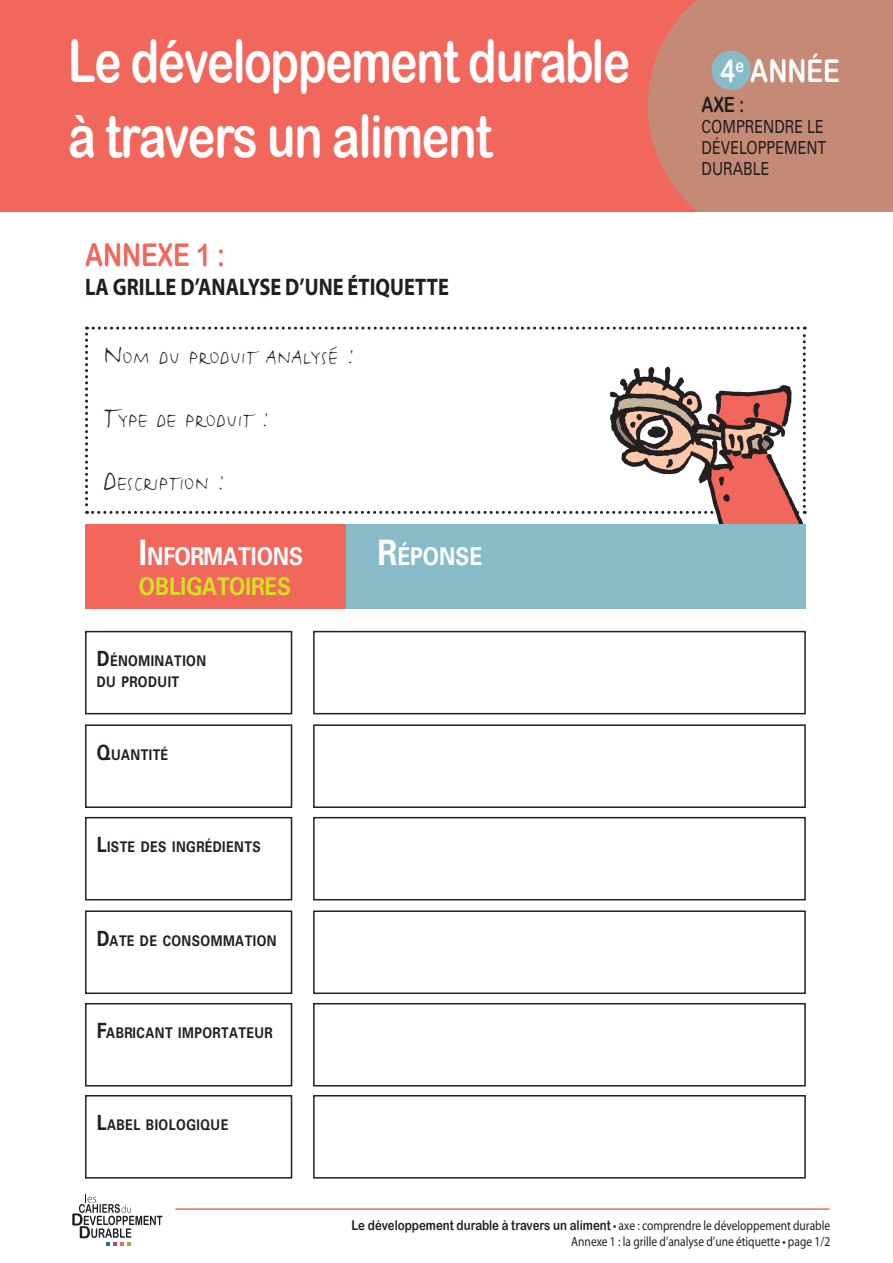
<style>
.page{position:relative;width:893px;height:1263px;background:#fff}
.page>*{position:absolute;margin:0;border:0;box-sizing:border-box;transform-origin:0 0}
.t1{font:58.5px/75px "Arial Rounded MT Bold";letter-spacing:-.025em;color:#fff;scale:.78 1}
.t2{font:31.35px "Arial Rounded MT Bold";color:#f2675c;scale:.8 1}
.t3{font:31.35px "Arial Rounded MT Bold";color:#fff;scale:.8 1}
.t4{font:25.2px "FF Justlefthand Caps";letter-spacing:.035em;color:#231f20;scale:.85 1}
.t5{font:700 24.6px/30px "Univers LT Std";color:#d6df21;scale:.85 1}
.t6{font:700 24.6px "Univers LT Std";color:#fff;scale:.85 1}
.t7{font:700 24px "Myriad Pro";color:#231f20;scale:.85 1}
.t8{font:21px "Arial Rounded MT Bold";color:#231f20;scale:.8 1}
.t9{font:18px/21px "Univers LT Std";color:#231f20;scale:.8 1}
.t10{font:700 14.7px/21px "Univers LT Std";letter-spacing:.035em;color:#231f20;scale:.85 1}
.t11{font:13.5px "Arial Rounded MT Bold";color:#231f20;scale:.85 1}
.t12{font:13.5px "Myriad Pro";color:#231f20;scale:.85 1}
.s1{font-size:36px}
.s2{font-size:35.1px;color:#fff}
.s3{color:#fff}
.s4{font-size:35.1px}
.s5{font-size:21px}
.s6{font-family:"Myriad Pro"}
</style>
<div class="page">
<div style="left:0;top:0;width:880px;height:213px;background:#f2675c"></div>
<svg style="left:648px;top:0;width:245px;height:213px;background:#ca8773"></svg>
<div style="left:692px;top:35px;width:175px;height:175px;background:#c58a75;border-radius:50%"></div>
<div style="left:711px;top:51px;width:40px;height:39px;background:#88bbc8;border-radius:50%"></div>
<hr style="left:175px;top:1208px;width:654px;height:2px;background:#f2675c">
<svg style="left:72px;top:1194px;width:91px;height:52px"></svg>
<div style="left:85px;top:631px;width:207px;height:83px;border:2px solid #231f20"></div>
<div style="left:85px;top:724px;width:207px;height:84px;border:2px solid #231f20"></div>
<div style="left:85px;top:817px;width:207px;height:83px;border:2px solid #231f20"></div>
<div style="left:85px;top:910px;width:207px;height:84px;border:2px solid #231f20"></div>
<div style="left:85px;top:1003px;width:207px;height:83px;border:2px solid #231f20"></div>
<div style="left:313px;top:631px;width:493px;height:83px;border:2px solid #231f20"></div>
<div style="left:313px;top:724px;width:493px;height:84px;border:2px solid #231f20"></div>
<div style="left:313px;top:817px;width:493px;height:83px;border:2px solid #231f20"></div>
<div style="left:313px;top:910px;width:493px;height:84px;border:2px solid #231f20"></div>
<div style="left:313px;top:1003px;width:493px;height:83px;border:2px solid #231f20"></div>
<svg style="left:85px;top:327px;width:721px;height:197px"></svg>
<div style="left:85px;top:524px;width:721px;height:85px;background:#88bbc8"></div>
<div style="left:85px;top:524px;width:260px;height:85px;background:#f2675c"></div>
<div style="left:85px;top:1095px;width:207px;height:83px;border:2px solid #231f20"></div>
<div style="left:313px;top:1095px;width:493px;height:83px;border:2px solid #231f20"></div>
<h1 class="t1" style="left:68px;top:23px;width:722px">Le développement durable à travers un aliment</h1>
<h2 class="t2" style="left:85px;top:237px;width:45px">ANNEXE</h2>
<h2 class="t2" style="left:196px;top:237px;width:38px">1 :</h2>
<h3 class="t7" style="left:85px;top:271px;width:430px">LA GRILLE D’ANALYSE D’UNE ÉTIQUETTE</h3>
<h3 class="t4" style="left:103px;top:341px;width:297px"><span class="s1">N</span>om du produit analysé <span class="s1">:</span></h3>
<h3 class="t4" style="left:103px;top:404px;width:197px"><span class="s1">T</span>ype de produit <span class="s1">:</span></h3>
<h3 class="t4" style="left:103px;top:467px;width:144px"><span class="s1">D</span>escription <span class="s1">:</span></h3>
<h3 class="t5" style="left:139px;top:542px;width:195px"><span class="s2">I</span> <span class="s3">NFORMATIONS<br></span>OBLIGATOIRES</h3>
<h3 class="t6" style="left:378px;top:542px;width:124px"><span class="s4">R</span>ÉPONSE</h3>
<p class="t10" style="left:97px;top:650px;width:130px"><span class="s5">D</span>ÉNOMINATION<br>DU PRODUIT</p>
<p class="t10" style="left:97px;top:744px;width:86px"><span class="s5">Q</span>UANTITÉ</p>
<p class="t10" style="left:97px;top:836px;width:195px"><span class="s5">L</span>ISTE DES INGRÉDIENTS</p>
<p class="t10" style="left:97px;top:930px;width:213px"><span class="s5">D</span>ATE DE CONSOMMATION</p>
<p class="t10" style="left:97px;top:1022px;width:209px"><span class="s5">F</span>ABRICANT IMPORTATEUR</p>
<p class="t10" style="left:97px;top:1114px;width:156px"><span class="s5">L</span>ABEL BIOLOGIQUE</p>
<h2 class="t3" style="left:720px;top:53px;width:151px">4<sup>e</sup> année</h2>
<h3 class="t8" style="left:702px;top:92px;width:55px">Axe :</h3>
<p class="t9" style="left:702px;top:116px;width:157px">COMPRENDRE LE<br>DÉVELOPPEMENT<br>DURABLE</p>
<p class="t11" style="left:351px;top:1217px;width:565px">Le développement durable à travers un aliment <span class="s6">• axe : comprendre le développement durable</span></p>
<p class="t12" style="left:571px;top:1233px;width:306px">Annexe 1 : la grille d’analyse d’une étiquette • page 1/2</p>
</div>
